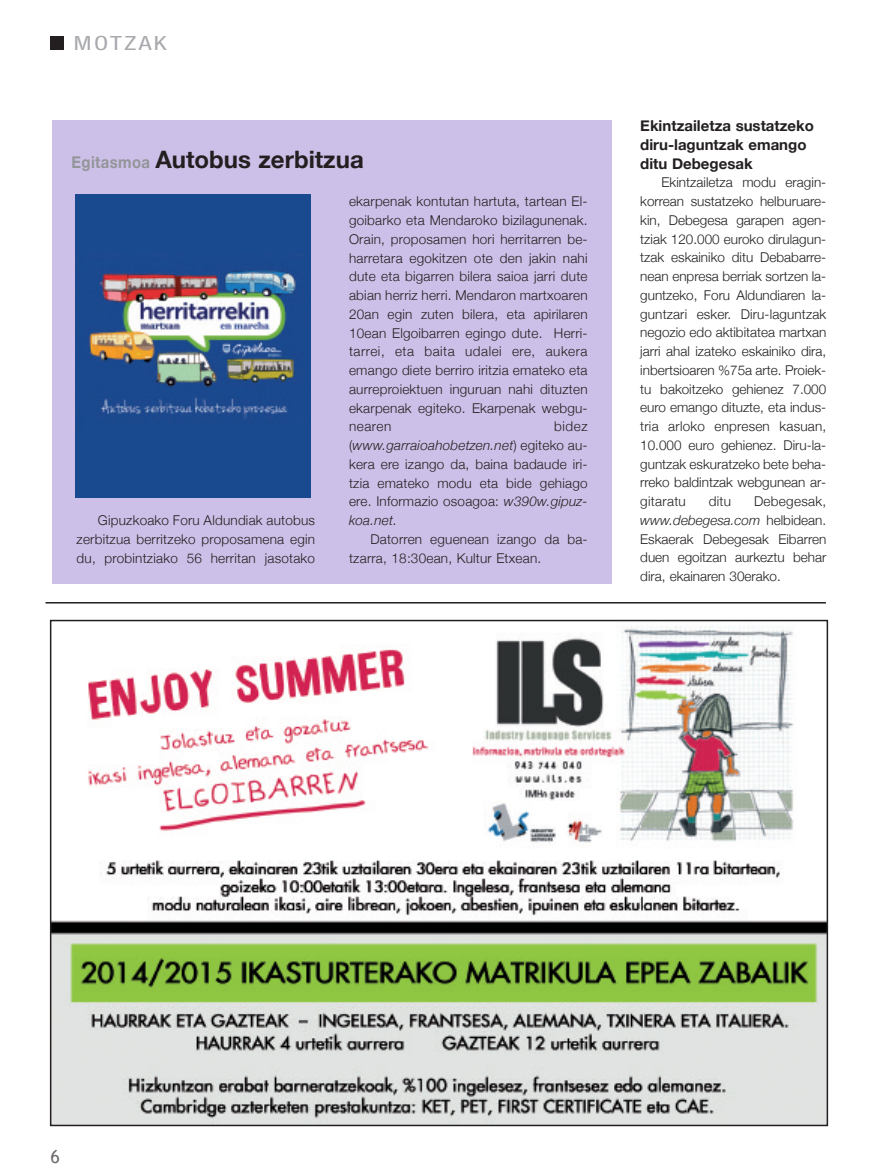
<style>
.page{position:relative;width:877px;height:1175px;background:#fff}
.page>*{position:absolute;margin:0;border:0;box-sizing:border-box;transform-origin:0 0}
.t1{font:700 24px "Helvetica Neue";color:#231f20}
.t2{font:21px "NH57";letter-spacing:.09em;color:#a8a9ad;scale:1.3 1}
.t3{font:18px "Trebuchet MS";color:#716c6b}
.t4{font:700 15px/18.8px "Helvetica Neue";color:#231f20}
.t5{font:300 13.5px/18.8px "Helvetica Neue";letter-spacing:.015em;color:#231f20;text-align:justify}
.s1{font-size:16.5px;color:#939598}
.s2{font-style:italic}
</style>
<div class="page">
<div style="left:51px;top:36px;width:13px;height:14px;background:#231f20"></div>
<img style="left:53px;top:626px;width:772px;height:497px">
<hr style="left:46px;top:602px;width:780px;height:1px;background:#231f20">
<div style="left:52px;top:120px;width:559px;height:464px;background:#cdc0e8"></div>
<img style="left:75px;top:195px;width:236px;height:302px">
<h2 class="t2" style="left:74px;top:36px;width:73px">MOTZAK</h2>
<h1 class="t1" style="left:72px;top:144px;width:294px"><span class="s1">Egitasmoa</span> Autobus zerbitzua</h1>
<p class="t5" style="left:77px;top:511px;width:240px;text-indent:21px">Gipuzkoako Foru Aldundiak autobus zerbitzua berritzeko proposamena egin du, probintziako 56 herritan jasotako</p>
<p class="t5" style="left:349px;top:192px;width:240px">ekarpenak kontutan hartuta, tartean El&shy;goibarko eta Mendaroko bizilagunenak.<br>Orain, proposamen hori herritarren be&shy;harretara egokitzen ote den jakin nahi dute eta bigarren bilera saioa jarri dute abian herriz herri. Mendaron martxoaren 20an egin zuten bilera, eta apirilaren 10ean Elgoibarren egingo dute. Herri&shy;tarrei, eta baita udalei ere, aukera emango diete berriro iritzia emateko eta aurreproiektuen inguruan nahi dituzten ekarpenak egiteko. Ekarpenak webgu&shy;nearen</p>
<p class="t5" style="left:349px;top:417px;width:240px;text-indent:205px">bidez (<span class="s2">www.garraioahobetzen.net</span>) egiteko au&shy;kera ere izango da, baina badaude iri&shy;tzia emateko modu eta bide gehiago ere. Informazio osoagoa: <span class="s2">w390w.gipuz&shy;koa.net.</span></p>
<p class="t5" style="left:349px;top:529px;width:240px;text-indent:21px">Datorren eguenean izango da ba&shy;tzarra, 18:30ean, Kultur Etxean.</p>
<p class="t4" style="left:640px;top:116px;width:175px">Ekintzailetza sustatzeko diru-laguntzak emango ditu Debegesak</p>
<p class="t5" style="left:640px;top:173px;width:188px;text-indent:21px">Ekintzailetza modu eragin&shy;korrean sustatzeko helburuare&shy;kin, Debegesa garapen agen&shy;tziak 120.000 euroko dirulagun&shy;tzak eskainiko ditu Debabarre&shy;nean enpresa berriak sortzen la&shy;guntzeko, Foru Aldundiaren la&shy;guntzari esker. Diru-laguntzak negozio edo aktibitatea martxan jarri ahal izateko eskainiko dira, inbertsioaren %75a arte. Proiek&shy;tu bakoitzeko gehienez 7.000 euro emango dituzte, eta indus&shy;tria arloko enpresen kasuan, 10.000 euro gehienez. Diru-la&shy;guntzak eskuratzeko bete beha&shy;rreko baldintzak webgunean ar&shy;gitaratu</p>
<p class="t5" style="left:640px;top:492px;width:187px;text-indent:114px">Debegesak, <span class="s2">www.debegesa.com</span> helbidean.<br>Eskaerak Debegesak Eibarren duen egoitzan aurkeztu behar dira, ekainaren 30erako.</p>
<p class="t5" style="left:709px;top:492px;width:24px">ditu</p>
<h3 class="t3" style="left:50px;top:1146px;width:11px">6</h3>
</div>
